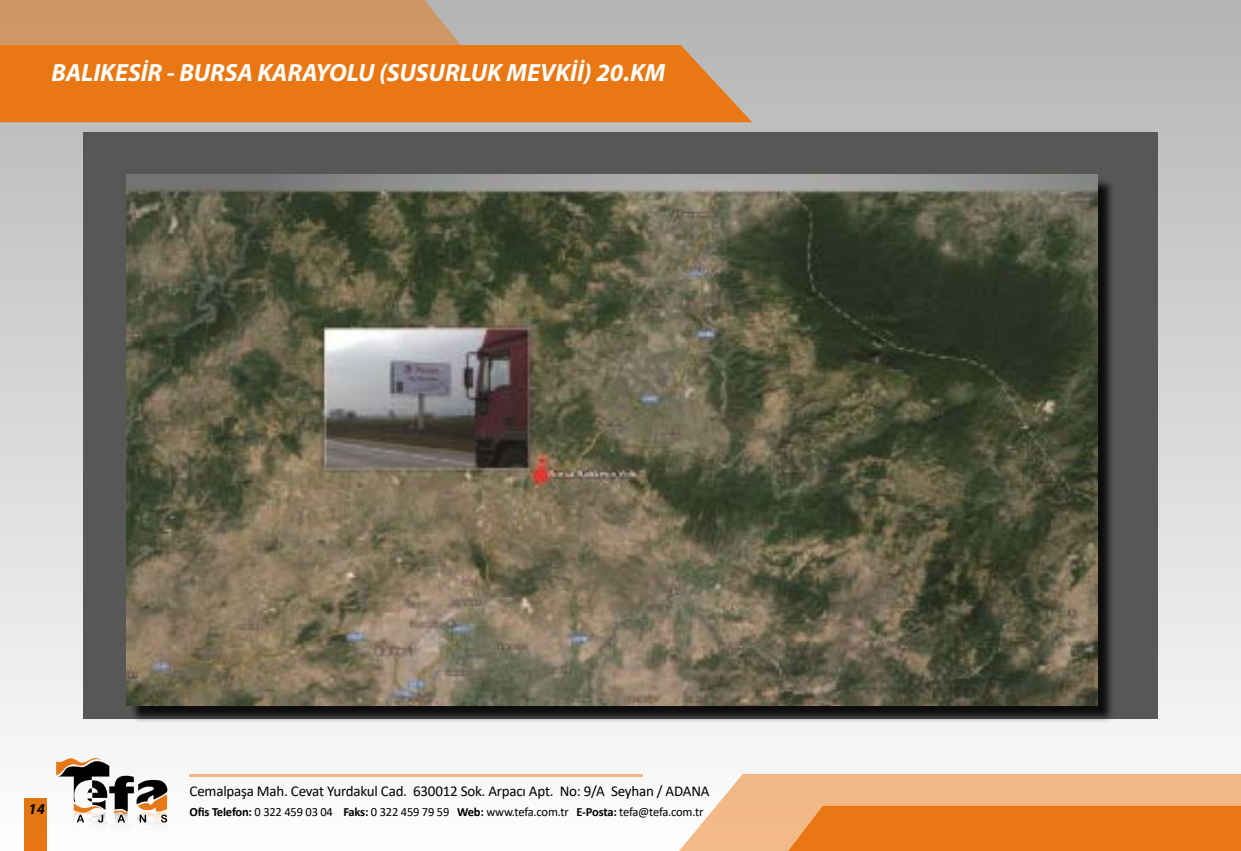
<style>
.page{position:relative;width:1241px;height:851px;background:#fff}
.page>*{position:absolute;margin:0;border:0;box-sizing:border-box;transform-origin:0 0}
.t1{font:italic 700 25px "Myriad Pro";color:#fff}
.t2{font:15px "Calibri";letter-spacing:-.015em;color:#000}
.t3{font:italic 700 15px "Myriad Pro";color:#000}
.t4{font:12.5px "Calibri";letter-spacing:-.015em;color:#000}
.s1{font-weight:700}
</style>
<div class="page">
<div style="left:0;top:0;width:1240px;height:850px;background:linear-gradient(to bottom,#b4b5b5,#fdfcfb)"></div>
<div style="left:0;top:45px;width:752px;height:77px;background:#e97814"></div>
<svg style="left:670px;top:773px;width:570px;height:77px;background:#f2c298"></svg>
<div style="left:0;top:0;width:461px;height:45px;background:#cf9765"></div>
<div style="left:83px;top:132px;width:1074px;height:586px;background:#575756"></div>
<div style="left:47px;top:808px;width:129px;height:31px;background:#fcfcfc"></div>
<svg style="left:56px;top:756px;width:113px;height:67px"></svg>
<div style="left:788px;top:805px;width:452px;height:45px;background:#e97814"></div>
<div style="left:130px;top:178px;width:984px;height:544px;background:#000;opacity:.85"></div>
<img style="left:126px;top:175px;width:970px;height:530px">
<hr style="left:189px;top:773px;width:453px;height:3px;background:#e97814">
<h1 class="t1" style="left:51px;top:56px;width:615px">BALIKESİR - BURSA KARAYOLU (SUSURLUK MEVKİİ) 20.KM</h1>
<p class="t3" style="left:29px;top:799px;width:18px">14</p>
<p class="t2" style="left:189px;top:780px;width:521px">Cemalpaşa Mah. Cevat Yurdakul Cad. 630012 Sok. Arpacı Apt. No: 9/A Seyhan / ADANA</p>
<p class="t4" style="left:189px;top:802px;width:515px"><span class="s1">Ofis Telefon:</span> 0 322 459 03 04 <span class="s1">Faks:</span> 0 322 459 79 59 <span class="s1">Web:</span> www.tefa.com.tr <span class="s1">E-Posta:</span> tefa@tefa.com.tr</p>
</div>
